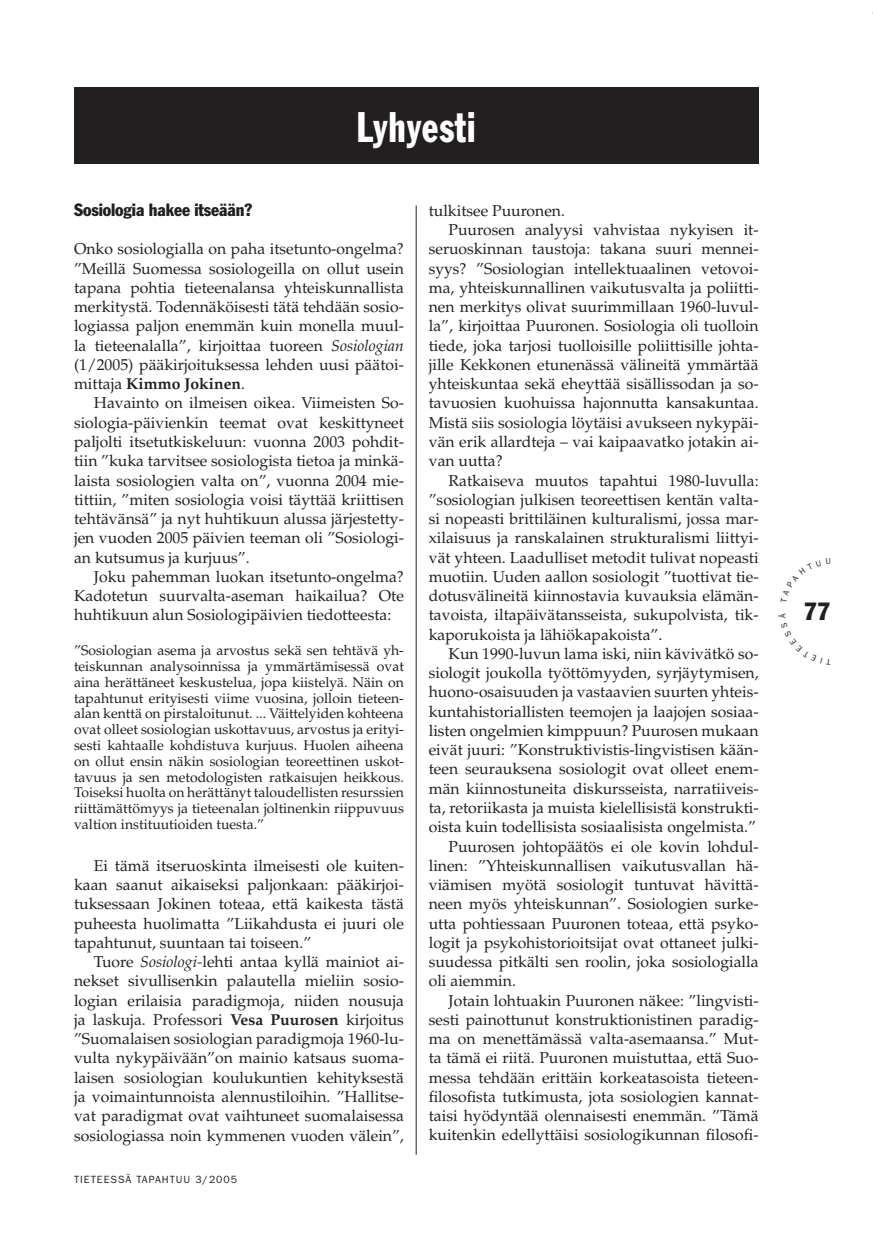
<style>
.page{position:relative;width:873px;height:1240px;background:#fff}
.page>*{position:absolute;margin:0;border:0;box-sizing:border-box;transform-origin:0 0}
.t1{font:condensed 42px "Franklin Gothic";letter-spacing:.03em;color:#fff;scale:.83 1}
.t2{font:condensed 24.5px "Franklin Gothic";color:#231f20}
.t3{font:condensed 17.5px "Franklin Gothic";letter-spacing:-.005em;color:#231f20}
.t4{font:15.75px/19.2px "Palatino";color:#231f20;text-align:justify}
.t5{font:14px/15.8px "Palatino";color:#231f20;text-align:justify}
.t6{font:10.5px "Franklin Gothic";letter-spacing:.09em;color:#231f20}
.s1{font-style:italic}
.s2{font-weight:700}
</style>
<div class="page">
<div style="left:74px;top:87px;width:685px;height:77px;background:#231f20"></div>
<hr style="left:416px;top:205px;width:1px;height:949px;background:#231f20">
<h1 class="t1" style="left:357px;top:102px;width:145px">Lyhyesti</h1>
<p class="t3" style="left:74px;top:203px;width:180px">Sosiologia hakee itseään?</p>
<p class="t4" style="left:74px;top:241px;width:331px">Onko sosiologialla on paha itsetunto-ongelma? ”Meillä Suomessa sosiologeilla on ollut usein tapana pohtia tieteenalansa yhteiskunnallista merkitystä. Todennäköisesti tätä tehdään sosio&shy;logiassa paljon enemmän kuin monella muul&shy;la tieteenalalla”, kirjoittaa tuoreen <span class="s1">Sosiologian </span>(1/2005) pääkirjoituksessa lehden uusi päätoi&shy;mittaja <span class="s2">Kimmo Jokinen</span>.</p>
<p class="t4" style="left:74px;top:395px;width:331px;text-indent:20px">Havainto on ilmeisen oikea. Viimeisten So&shy;siologia-päivienkin teemat ovat keskittyneet paljolti itsetutkiskeluun: vuonna 2003 pohdit&shy;tiin ”kuka tarvitsee sosiologista tietoa ja minkä&shy;laista sosiologien valta on”, vuonna 2004 mie&shy;tittiin, ”miten sosiologia voisi täyttää kriittisen tehtävänsä” ja nyt huhtikuun alussa järjestetty&shy;jen vuoden 2005 päivien teeman oli ”Sosiologi&shy;an kutsumus ja kurjuus”.</p>
<p class="t4" style="left:74px;top:568px;width:331px;text-indent:20px">Joku pahemman luokan itsetunto-ongelma?<br>Kadotetun suurvalta-aseman haikailua? Ote huhtikuun alun Sosiologipäivien tiedotteesta:</p>
<p class="t5" style="left:74px;top:644px;width:331px">”Sosiologian asema ja arvostus sekä sen tehtävä yh&shy;teiskunnan analysoinnissa ja ymmärtämisessä ovat aina herättäneet keskustelua, jopa kiistelyä. Näin on tapahtunut erityisesti viime vuosina, jolloin tieteen&shy;alan kenttä on pirstaloitunut. ... Väittelyiden kohteena ovat olleet sosiologian uskottavuus, arvostus ja erityi&shy;sesti kahtaalle kohdistuva kurjuus. Huolen aiheena on ollut ensin näkin sosiologian teoreettinen uskot&shy;tavuus ja sen metodologisten ratkaisujen heikkous.<br>Toiseksi huolta on herättänyt taloudellisten resurssien riittämättömyys ja tieteenalan joltinenkin riippuvuus valtion instituutioiden tuesta.”</p>
<p class="t4" style="left:74px;top:857px;width:331px;text-indent:20px">Ei tämä itseruoskinta ilmeisesti ole kuiten&shy;kaan saanut aikaiseksi paljonkaan: pääkirjoi&shy;tuksessaan Jokinen toteaa, että kaikesta tästä puheesta huolimatta ”Liikahdusta ei juuri ole tapahtunut, suuntaan tai toiseen.”</p>
<p class="t4" style="left:74px;top:953px;width:331px;text-indent:20px">Tuore <span class="s1">Sosiologi-</span>lehti antaa kyllä mainiot ai&shy;nekset sivullisenkin palautella mieliin sosio&shy;logian erilaisia paradigmoja, niiden nousuja ja laskuja. Professori <span class="s2">Vesa Puurosen</span> kirjoitus ”Suomalaisen sosiologian paradigmoja 1960-lu&shy;vulta nykypäivään”on mainio katsaus suoma&shy;laisen sosiologian koulukuntien kehityksestä ja voimaintunnoista alennustiloihin. ”Hallitse&shy;vat paradigmat ovat vaihtuneet suomalaisessa sosiologiassa noin kymmenen vuoden välein”,</p>
<p class="t6" style="left:74px;top:1172px;width:165px">TIETEESSÄ TAPAHTUU 3/2005</p>
<p class="t4" style="left:429px;top:203px;width:138px">tulkitsee Puuronen.</p>
<p class="t4" style="left:449px;top:222px;width:312px">Puurosen analyysi vahvistaa nykyisen it-</p>
<p class="t4" style="left:429px;top:241px;width:331px">seruoskinnan taustoja: takana suuri mennei-</p>
<p class="t4" style="left:429px;top:260px;width:331px">syys? ”Sosiologian intellektuaalinen vetovoi-</p>
<p class="t4" style="left:429px;top:280px;width:331px">ma, yhteiskunnallinen vaikutusvalta ja poliitti-</p>
<p class="t4" style="left:429px;top:299px;width:331px">nen merkitys olivat suurimmillaan 1960-luvul-</p>
<p class="t4" style="left:429px;top:318px;width:331px">la”, kirjoittaa Puuronen. Sosiologia oli tuolloin</p>
<p class="t4" style="left:429px;top:337px;width:331px">tiede, joka tarjosi tuolloisille poliittisille johta-</p>
<p class="t4" style="left:429px;top:357px;width:331px">jille Kekkonen etunenässä välineitä ymmärtää</p>
<p class="t4" style="left:429px;top:376px;width:331px">yhteiskuntaa sekä eheyttää sisällissodan ja so-</p>
<p class="t4" style="left:429px;top:395px;width:331px">tavuosien kuohuissa hajonnutta kansakuntaa.</p>
<p class="t4" style="left:429px;top:414px;width:331px">Mistä siis sosiologia löytäisi avukseen nykypäi-</p>
<p class="t4" style="left:429px;top:433px;width:331px">vän erik allardteja – vai kaipaavatko jotakin ai-</p>
<p class="t4" style="left:429px;top:453px;width:76px">van uutta?</p>
<p class="t4" style="left:449px;top:472px;width:312px">Ratkaiseva muutos tapahtui 1980-luvulla:</p>
<p class="t4" style="left:429px;top:491px;width:331px">”sosiologian julkisen teoreettisen kentän valta-</p>
<p class="t4" style="left:429px;top:510px;width:331px">si nopeasti brittiläinen kulturalismi, jossa mar-</p>
<p class="t4" style="left:429px;top:530px;width:331px">xilaisuus ja ranskalainen strukturalismi liittyi-</p>
<p class="t4" style="left:429px;top:549px;width:331px">vät yhteen. Laadulliset metodit tulivat nopeasti</p>
<p class="t4" style="left:429px;top:568px;width:331px">muotiin. Uuden aallon sosiologit ”tuottivat tie-</p>
<p class="t4" style="left:429px;top:587px;width:331px">dotusvälineitä kiinnostavia kuvauksia elämän-</p>
<p class="t4" style="left:429px;top:607px;width:331px">tavoista, iltapäivätansseista, sukupolvista, tik-</p>
<p class="t4" style="left:429px;top:626px;width:235px">kaporukoista ja lähiökapakoista”.</p>
<p class="t4" style="left:449px;top:645px;width:312px">Kun 1990-luvun lama iski, niin kävivätkö so-</p>
<p class="t4" style="left:429px;top:664px;width:331px">siologit joukolla työttömyyden, syrjäytymisen,</p>
<p class="t4" style="left:429px;top:684px;width:331px">huono-osaisuuden ja vastaavien suurten yhteis-</p>
<p class="t4" style="left:429px;top:703px;width:331px">kuntahistoriallisten teemojen ja laajojen sosiaa-</p>
<p class="t4" style="left:429px;top:722px;width:331px">listen ongelmien kimppuun? Puurosen mukaan</p>
<p class="t4" style="left:429px;top:741px;width:331px">eivät juuri: ”Konstruktivistis-lingvistisen kään-</p>
<p class="t4" style="left:429px;top:761px;width:331px">teen seurauksena sosiologit ovat olleet enem-</p>
<p class="t4" style="left:429px;top:780px;width:331px">män kiinnostuneita diskursseista, narratiiveis-</p>
<p class="t4" style="left:429px;top:799px;width:331px">ta, retoriikasta ja muista kielellisistä konstrukti-</p>
<p class="t4" style="left:429px;top:818px;width:329px">oista kuin todellisista sosiaalisista ongelmista.”</p>
<p class="t4" style="left:449px;top:838px;width:312px">Puurosen johtopäätös ei ole kovin lohdul-</p>
<p class="t4" style="left:429px;top:857px;width:331px">linen: ”Yhteiskunnallisen vaikutusvallan hä-</p>
<p class="t4" style="left:429px;top:876px;width:331px">viämisen myötä sosiologit tuntuvat hävittä-</p>
<p class="t4" style="left:429px;top:895px;width:331px">neen myös yhteiskunnan”. Sosiologien surke-</p>
<p class="t4" style="left:429px;top:915px;width:331px">utta pohtiessaan Puuronen toteaa, että psyko-</p>
<p class="t4" style="left:429px;top:934px;width:331px">logit ja psykohistorioitsijat ovat ottaneet julki-</p>
<p class="t4" style="left:429px;top:953px;width:331px">suudessa pitkälti sen roolin, joka sosiologialla</p>
<p class="t4" style="left:429px;top:972px;width:89px">oli aiemmin.</p>
<p class="t4" style="left:449px;top:992px;width:312px">Jotain lohtuakin Puuronen näkee: ”lingvisti-</p>
<p class="t4" style="left:429px;top:1011px;width:331px">sesti painottunut konstruktionistinen paradig-</p>
<p class="t4" style="left:429px;top:1030px;width:331px">ma on menettämässä valta-asemaansa.” Mut-</p>
<p class="t4" style="left:429px;top:1049px;width:331px">ta tämä ei riitä. Puuronen muistuttaa, että Suo-</p>
<p class="t4" style="left:429px;top:1069px;width:331px">messa tehdään erittäin korkeatasoista tieteen-</p>
<p class="t4" style="left:429px;top:1088px;width:331px">filosofista tutkimusta, jota sosiologien kannat-</p>
<p class="t4" style="left:429px;top:1107px;width:331px">taisi hyödyntää olennaisesti enemmän. ”Tämä</p>
<p class="t4" style="left:429px;top:1126px;width:331px">kuitenkin edellyttäisi sosiologikunnan filosofi-</p>
<h2 class="t2" style="left:804px;top:596px;width:28px">77</h2>
</div>
